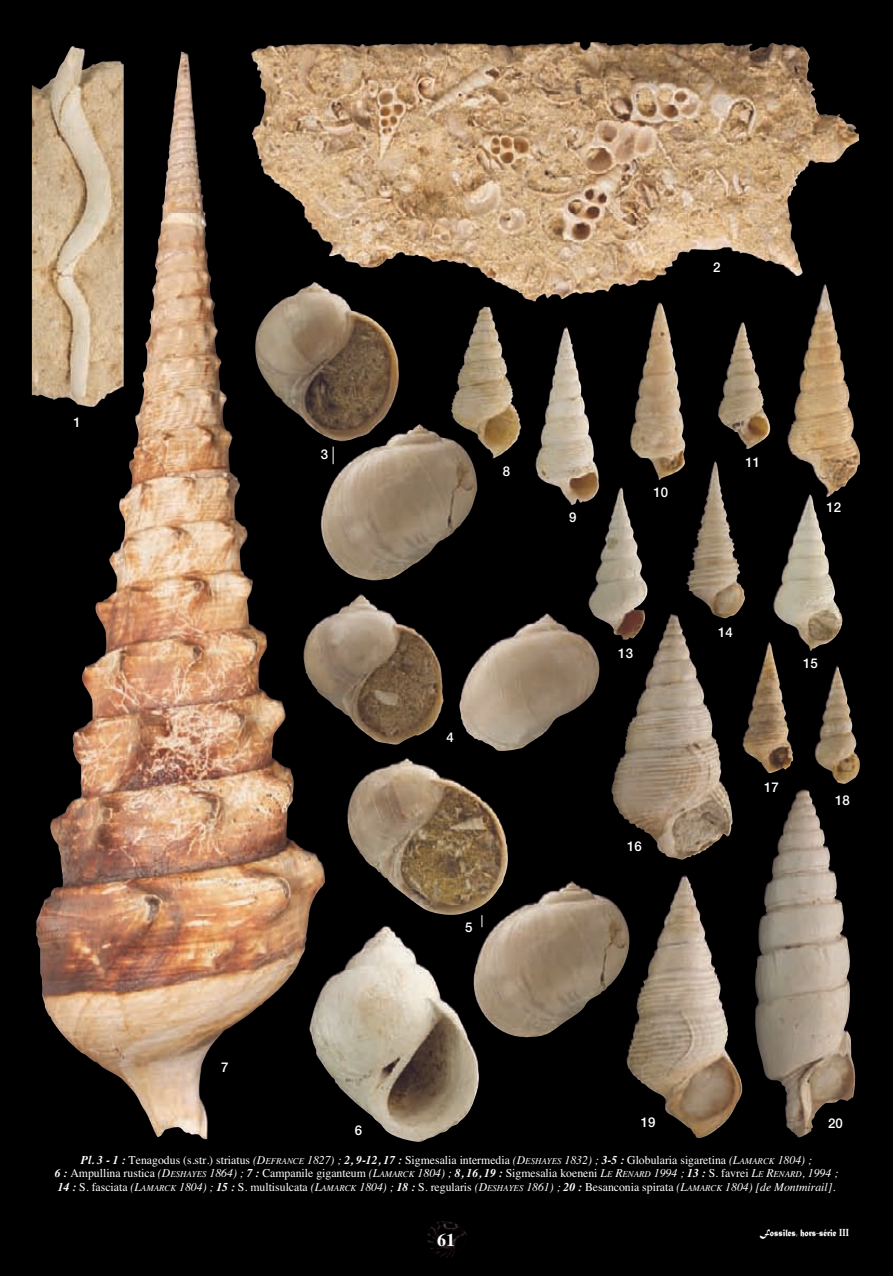
<style>
.page{position:relative;width:893px;height:1276px;background:#fff}
.page>*{position:absolute;margin:0;border:0;box-sizing:border-box;transform-origin:0 0}
.t1{font:700 18px "Times";color:#fff}
.t2{font:500 13.5px "Helvetica Neue";color:#fff}
.t3{font:12px/13.5px "Times";color:#fff;text-align:center}
.t4{font:10.5px "Matura MT Script Capitals";color:#fff;scale:.8 1}
.s1{font-weight:700;font-style:italic}
.s2{font-style:italic}
.s3{font-style:italic;font-size:9px}
.s4{font-family:"Times";font-weight:700}
</style>
<div class="page">
<img style="left:0;top:0;width:893px;height:1276px">
<img style="left:427px;top:1220px;width:40px;height:38px">
<img style="left:586px;top:43px;width:273px;height:250px">
<svg style="left:333px;top:446px;width:1px;height:18px"></svg>
<svg style="left:482px;top:915px;width:1px;height:12px"></svg>
<p class="t2" style="left:73px;top:417px;width:9px">1</p>
<p class="t2" style="left:221px;top:1062px;width:9px">7</p>
<p class="t2" style="left:321px;top:449px;width:9px">3</p>
<p class="t2" style="left:355px;top:1125px;width:9px">6</p>
<p class="t2" style="left:713px;top:263px;width:9px">2</p>
<p class="t2" style="left:503px;top:466px;width:9px">8</p>
<p class="t2" style="left:446px;top:732px;width:9px">4</p>
<p class="t2" style="left:465px;top:923px;width:9px">5</p>
<p class="t2" style="left:569px;top:513px;width:9px">9</p>
<p class="t2" style="left:653px;top:488px;width:16px">10</p>
<p class="t2" style="left:618px;top:648px;width:16px">13</p>
<p class="t2" style="left:627px;top:841px;width:16px">16</p>
<p class="t2" style="left:745px;top:458px;width:16px">11</p>
<p class="t2" style="left:827px;top:503px;width:16px">12</p>
<p class="t2" style="left:718px;top:627px;width:16px">14</p>
<p class="t2" style="left:803px;top:658px;width:16px">15</p>
<p class="t2" style="left:764px;top:782px;width:16px">17</p>
<p class="t2" style="left:835px;top:795px;width:16px">18</p>
<p class="t2" style="left:641px;top:1117px;width:16px">19</p>
<p class="t2" style="left:828px;top:1118px;width:16px">20</p>
<p class="t3" style="left:55px;top:1154px;width:785px"><span class="s1">Pl. 3 - 1 :</span> Tenagodus (s.str.) striatus <span class="s2">(D</span><span class="s3">EFRANCE</span> <span class="s2">1827) ;</span> <span class="s1">2, 9-12, 17 :</span> Sigmesalia intermedia <span class="s2">(D</span><span class="s3">ESHAYES</span> <span class="s2">1832) ;</span> <span class="s1">3-5 :</span> Globularia sigaretina <span class="s2">(L</span><span class="s3">AMARCK</span> <span class="s2">1804) ;<br></span><span class="s1">6 :</span> Ampullina rustica <span class="s2">(D</span><span class="s3">ESHAYES</span> <span class="s2">1864) ;</span> <span class="s1">7 :</span> Campanile giganteum <span class="s2">(L</span><span class="s3">AMARCK</span> <span class="s2">1804) ;</span> <span class="s1">8, 16, 19 :</span> Sigmesalia koeneni <span class="s2">L</span><span class="s3">E</span> <span class="s2">R</span><span class="s3">ENARD</span> <span class="s2">1994 ;</span> <span class="s1">13 :</span> S. favrei <span class="s2">L</span><span class="s3">E</span> <span class="s2">R</span><span class="s3">ENARD</span><span class="s2">, 1994 ;<br></span><span class="s1">14 :</span> S. fasciata <span class="s2">(L</span><span class="s3">AMARCK</span> <span class="s2">1804) ;</span> <span class="s1">15 :</span> S. multisulcata <span class="s2">(L</span><span class="s3">AMARCK</span> <span class="s2">1804) ;</span> <span class="s1">18 :</span> S. regularis <span class="s2">(D</span><span class="s3">ESHAYES</span> <span class="s2">1861) ;</span> <span class="s1">20 :</span> Besanconia spirata <span class="s2">(L</span><span class="s3">AMARCK</span> <span class="s2">1804) [de Montmirail].</span></p>
<h1 class="t1" style="left:437px;top:1233px;width:19px">61</h1>
<p class="t4" style="left:760px;top:1226px;width:113px">Fossiles, hors-série <span class="s4">III</span></p>
</div>
